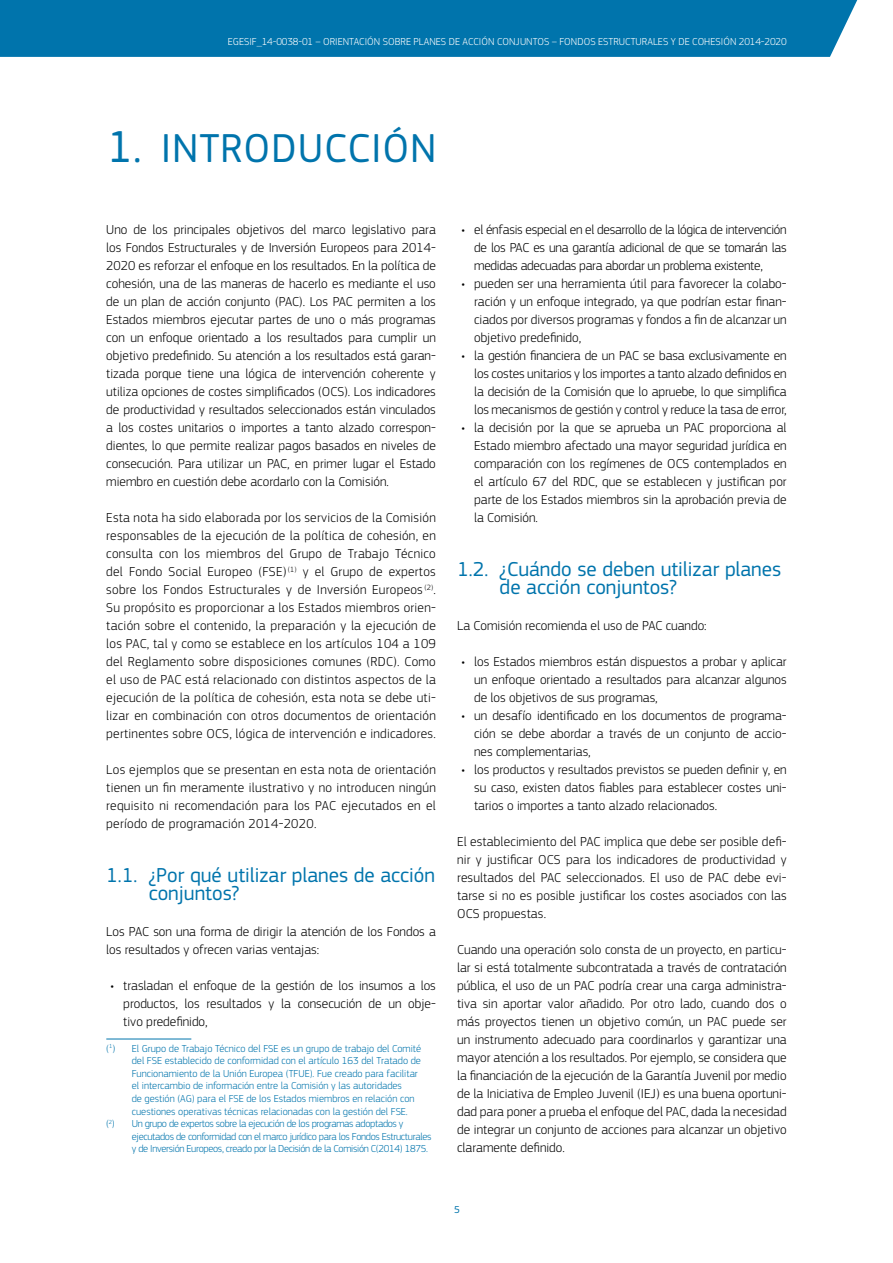
<style>
.page{position:relative;width:893px;height:1263px;background:#fff}
.page>*{position:absolute;margin:0;border:0;box-sizing:border-box;transform-origin:0 0}
.t1{font:42px "EC Square Sans Pro";letter-spacing:.02em;color:#0074ac}
.t2{font:21px/18px "EC Square Sans Pro";color:#0074ac}
.Body{font:300 13.5px/18px "EC Square Sans Pro";color:#000;text-align:justify}
.t3{font:300 10.5px/12.6px "EC Square Sans Pro";color:#0074ac}
.t4{font:300 10.5px/12.6px "EC Square Sans Pro";letter-spacing:-.03em;color:#0074ac}
.t5{font:300 10.5px "EC Square Sans Pro";letter-spacing:.005em;color:#fff}
.t6{font:10.5px "EC Square Sans Pro";color:#0074ac}
.s1{font-size:46.5px}
</style>
<div class="page">
<div style="left:1px;top:0;width:857px;height:57px;background:#0074ac"></div>
<hr style="left:0;top:0;width:1px;height:57px;background:#0074ac">
<hr style="left:106px;top:1039px;width:85px;height:1px;background:#0074ac">
<p class="t5" style="left:228px;top:35px;width:560px">EGESIF_14-0038-01 – ORIENTACIÓN SOBRE PLANES DE ACCIÓN CONJUNTOS – FONDOS ESTRUCTURALES Y DE COHESIÓN 2014-2020</p>
<p class="t1" style="left:107px;top:124px;width:331px"><span class="s1">1.</span> INTRODUCCIÓN</p>
<p class="Body" style="left:106px;top:220px;width:331px">Uno de los principales objetivos del marco legislativo para los Fondos Estructurales y de Inversión Europeos para 2014- 2020 es reforzar el enfoque en los resultados. En la política de cohesión, una de las maneras de hacerlo es mediante el uso de un plan de acción conjunto (PAC). Los PAC permiten a los Estados miembros ejecutar partes de uno o más programas con un enfoque orientado a los resultados para cumplir un objetivo predefinido. Su atención a los resultados está garan&shy;tizada porque tiene una lógica de intervención coherente y utiliza opciones de costes simplificados (OCS). Los indicadores de productividad y resultados seleccionados están vinculados a los costes unitarios o importes a tanto alzado correspon&shy;dientes, lo que permite realizar pagos basados en niveles de consecución. Para utilizar un PAC, en primer lugar el Estado miembro en cuestión debe acordarlo con la Comisión.</p>
<p class="Body" style="left:106px;top:508px;width:331px">Esta nota ha sido elaborada por los servicios de la Comisión responsables de la ejecución de la política de cohesión, en consulta con los miembros del Grupo de Trabajo Técnico del Fondo Social Europeo (FSE) <sup>(1)</sup> y el Grupo de expertos sobre los Fondos Estructurales y de Inversión Europeos <sup>(2)</sup>.<br>Su propósito es proporcionar a los Estados miembros orien&shy;tación sobre el contenido, la preparación y la ejecución de los PAC, tal y como se establece en los artículos 104 a 109 del Reglamento sobre disposiciones comunes (RDC). Como el uso de PAC está relacionado con distintos aspectos de la ejecución de la política de cohesión, esta nota se debe uti&shy;lizar en combinación con otros documentos de orientación pertinentes sobre OCS, lógica de intervención e indicadores.</p>
<p class="Body" style="left:106px;top:760px;width:331px">Los ejemplos que se presentan en esta nota de orientación tienen un fin meramente ilustrativo y no introducen ningún requisito ni recomendación para los PAC ejecutados en el período de programación 2014-2020.</p>
<p class="t2" style="left:149px;top:866px;width:288px;text-indent:-43px">1.1. ¿Por qué utilizar planes de acción conjuntos?</p>
<p class="Body" style="left:106px;top:922px;width:331px">Los PAC son una forma de dirigir la atención de los Fondos a los resultados y ofrecen varias ventajas:</p>
<p class="Body" style="left:123px;top:976px;width:314px;text-indent:-13px">• trasladan el enfoque de la gestión de los insumos a los productos, los resultados y la consecución de un obje&shy;tivo predefinido,</p>
<p class="t3" style="left:132px;top:1042px;width:291px;text-indent:-26px">(<sup>1</sup>) El Grupo de Trabajo Técnico del FSE es un grupo de trabajo del Comité del FSE establecido de conformidad con el artículo 163 del Tratado de Funcionamiento de la Unión Europea (TFUE). Fue creado para facilitar el intercambio de información entre la Comisión y las autoridades<br>de gestión (AG) para el FSE de los Estados miembros en relación con cuestiones operativas técnicas relacionadas con la gestión del FSE.</p>
<p class="t4" style="left:132px;top:1117px;width:301px;text-indent:-26px">(<sup>2</sup>) Un grupo de expertos sobre la ejecución de los programas adoptados y ejecutados de conformidad con el marco jurídico para los Fondos Estructurales y de Inversión Europeos, creado por la Decisión de la Comisión C(2014) 1875.</p>
<p class="Body" style="left:474px;top:220px;width:314px;text-indent:-13px">• el énfasis especial en el desarrollo de la lógica de intervención de los PAC es una garantía adicional de que se tomarán las medidas adecuadas para abordar un problema existente,</p>
<p class="Body" style="left:474px;top:274px;width:314px;text-indent:-13px">• pueden ser una herramienta útil para favorecer la colabo&shy;ración y un enfoque integrado, ya que podrían estar finan&shy;ciados por diversos programas y fondos a fin de alcanzar un objetivo predefinido,</p>
<p class="Body" style="left:474px;top:346px;width:314px;text-indent:-13px">• la gestión financiera de un PAC se basa exclusivamente en los costes unitarios y los importes a tanto alzado definidos en la decisión de la Comisión que lo apruebe, lo que simplifica los mecanismos de gestión y control y reduce la tasa de error,</p>
<p class="Body" style="left:474px;top:418px;width:314px;text-indent:-13px">• la decisión por la que se aprueba un PAC proporciona al Estado miembro afectado una mayor seguridad jurídica en comparación con los regímenes de OCS contemplados en el artículo 67 del RDC, que se establecen y justifican por parte de los Estados miembros sin la aprobación previa de la Comisión.</p>
<p class="t2" style="left:500px;top:560px;width:283px;text-indent:-43px">1.2. ¿Cuándo se deben utilizar planes de acción conjuntos?</p>
<p class="Body" style="left:457px;top:616px;width:251px">La Comisión recomienda el uso de PAC cuando:</p>
<p class="Body" style="left:474px;top:652px;width:314px;text-indent:-13px">• los Estados miembros están dispuestos a probar y aplicar un enfoque orientado a resultados para alcanzar algunos de los objetivos de sus programas,</p>
<p class="Body" style="left:474px;top:706px;width:314px;text-indent:-13px">• un desafío identificado en los documentos de programa&shy;ción se debe abordar a través de un conjunto de accio&shy;nes complementarias,</p>
<p class="Body" style="left:474px;top:760px;width:314px;text-indent:-13px">• los productos y resultados previstos se pueden definir y, en su caso, existen datos fiables para establecer costes uni&shy;tarios o importes a tanto alzado relacionados.</p>
<p class="Body" style="left:457px;top:832px;width:331px">El establecimiento del PAC implica que debe ser posible defi&shy;nir y justificar OCS para los indicadores de productividad y resultados del PAC seleccionados. El uso de PAC debe evi&shy;tarse si no es posible justificar los costes asociados con las OCS propuestas.</p>
<p class="Body" style="left:457px;top:940px;width:331px">Cuando una operación solo consta de un proyecto, en particu&shy;lar si está totalmente subcontratada a través de contratación pública, el uso de un PAC podría crear una carga administra&shy;tiva sin aportar valor añadido. Por otro lado, cuando dos o más proyectos tienen un objetivo común, un PAC puede ser un instrumento adecuado para coordinarlos y garantizar una mayor atención a los resultados. Por ejemplo, se considera que la financiación de la ejecución de la Garantía Juvenil por medio de la Iniciativa de Empleo Juvenil (IEJ) es una buena oportuni&shy;dad para poner a prueba el enfoque del PAC, dada la necesidad de integrar un conjunto de acciones para alcanzar un objetivo claramente definido.</p>
<p class="t6" style="left:454px;top:1203px;width:7px">5</p>
</div>
